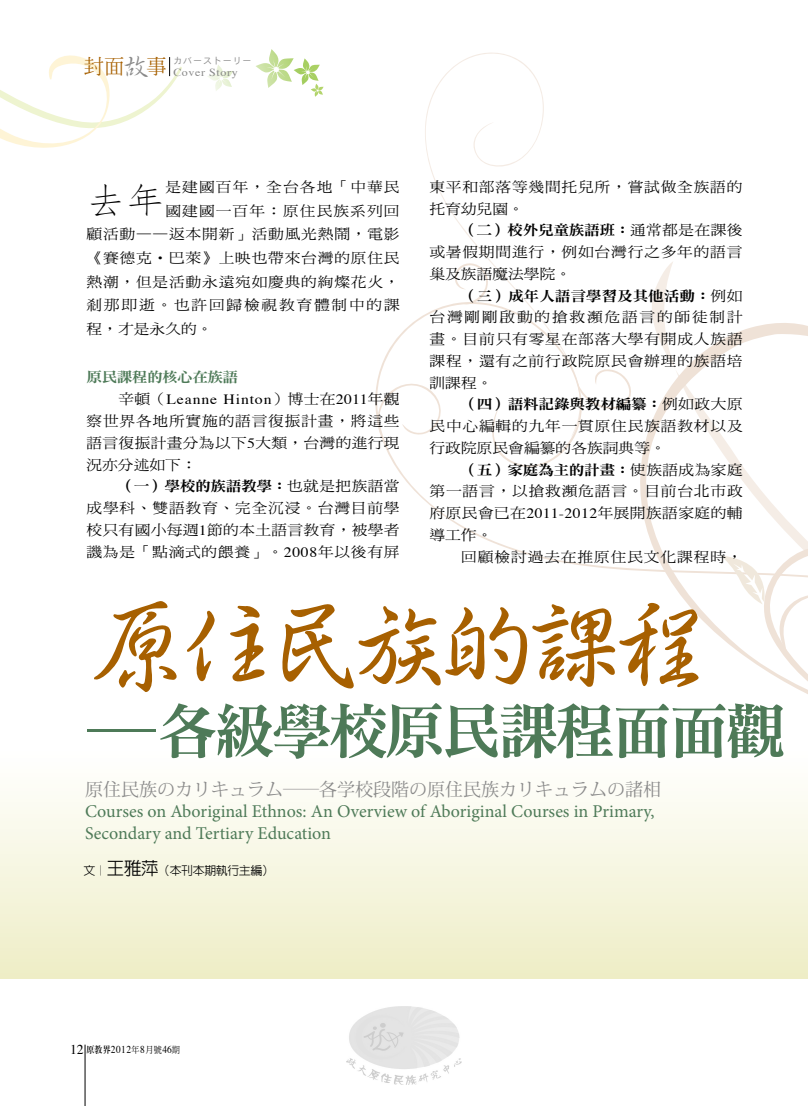
<style>
.page{position:relative;width:808px;height:1106px;background:#fff}
.page>*{position:absolute;margin:0;border:0;box-sizing:border-box;transform-origin:0 0}
.t1{font:500 102.15px "AR Xing Shu B5";letter-spacing:-.15em;color:#a76000}
.t2{font:60px "DF Ming Std W9";letter-spacing:-.065em;color:#4e7a58}
.t3{font:300 35.55px "AR Fang Song B5 HK";color:#000;scale:1.11 1}
.t4{font:18px/21.3px "Minion Pro";color:#4e7a58}
.t5{font:14.1px "DF Ming Std W5";letter-spacing:.05em;color:#000;scale:1.11 1}
.t6{font:14.1px "DF Ming Std W9";letter-spacing:-.02em;color:#000;scale:1.11 1}
.t7{font:14.1px "DF Ming Std W5";letter-spacing:.02em;color:#000;scale:1.11 1}
.t8{font:14.1px "DF Ming Std W5";letter-spacing:.11em;color:#000;scale:1.11 1}
.t9{font:14.1px "Times";letter-spacing:.055em;color:#000;scale:1.11 1}
.t10{font:14.1px "DF Ming Std W5";color:#000;scale:1.11 1}
.t11{font:14.1px "DF Ming Std W5";letter-spacing:.025em;color:#000;scale:1.11 1}
.t12{font:14.1px "DF Ming Std W9";letter-spacing:-.04em;color:#4e7a58;scale:1.11 1}
.t13{font:500 12px "AR Hei B5";letter-spacing:-.04em;color:#000}
.t14{font:10.8px "Times";letter-spacing:.05em;color:#898989;scale:1.11 1}
.t15{font:10.5px "Times";letter-spacing:.05em;color:#000;scale:.9 1}
.t16{font:9px "Heisei Kaku Go Std W3";letter-spacing:.1em;color:#898989}
.s1{font-family:"AR Xing Shu B5";font-weight:500;font-size:27.75px}
.s2{font-family:"DF Ming Std W5"}
.s3{font-family:"Times"}
.s4{font-family:"Koz Min Pro";color:#898989}
.s5{font-size:18px}
.s6{font-size:13.5px}
.s7{font-family:"AR Ming B5";font-weight:800;font-size:9px}
.s8{font-family:"DF Ming Std W5";font-size:9px}
</style>
<div class="page">
<svg style="left:256px;top:49px;width:68px;height:48px"></svg>
<svg style="left:208px;top:65px;width:25px;height:26px"></svg>
<hr style="left:85px;top:1044px;width:1px;height:62px;background:#000">
<svg style="left:0;top:55px;width:182px;height:93px"></svg>
<div style="left:0;top:746px;width:808px;height:232px;background:linear-gradient(to bottom,#fff,#eeedc6)"></div>
<svg style="left:425px;top:52px;width:119px;height:246px"></svg>
<svg style="left:637px;top:262px;width:171px;height:514px"></svg>
<svg style="left:571px;top:677px;width:237px;height:89px"></svg>
<svg style="left:377px;top:298px;width:431px;height:379px"></svg>
<svg style="left:375px;top:380px;width:70px;height:60px"></svg>
<svg style="left:454px;top:261px;width:37px;height:43px"></svg>
<svg style="left:577px;top:368px;width:57px;height:42px"></svg>
<svg style="left:719px;top:532px;width:89px;height:184px"></svg>
<svg style="left:94px;top:601px;width:83px;height:91px"></svg>
<svg style="left:188px;top:605px;width:77px;height:77px"></svg>
<svg style="left:283px;top:601px;width:416px;height:89px"></svg>
<img style="left:347px;top:1006px;width:114px;height:78px">
<p class="t14" style="left:84px;top:66px;width:140px"><sup>封面</sup><span class="s1">故</span><sup>事</sup> Cover Story</p>
<p class="t16" style="left:173px;top:55px;width:80px">カバーストーリー</p>
<p class="t3" style="left:87px;top:182px;width:73px">去年</p>
<p class="t5" style="left:165px;top:179px;width:213px">是建國百年，全台各地「中華民</p>
<p class="t5" style="left:165px;top:203px;width:213px">國建國一百年：原住民族系列回</p>
<p class="t5" style="left:86px;top:226px;width:284px">顧活動——返本開新」活動風光熱鬧，電影</p>
<p class="t5" style="left:86px;top:250px;width:284px">《賽德克‧巴萊》上映也帶來台灣的原住民</p>
<p class="t5" style="left:86px;top:274px;width:284px">熱潮，但是活動永遠宛如慶典的絢燦花火，</p>
<p class="t8" style="left:86px;top:298px;width:284px">剎那即逝。也許回歸檢視教育體制中的課</p>
<p class="t5" style="left:87px;top:321px;width:115px">程，才是永久的。</p>
<p class="t12" style="left:87px;top:369px;width:138px">原民課程的核心在族語</p>
<p class="t9" style="left:118px;top:391px;width:255px"><span class="s2">辛頓（</span>Leanne Hinton<span class="s2">）博士在</span>2011<span class="s2">年觀</span></p>
<p class="t5" style="left:87px;top:413px;width:284px">察世界各地所實施的語言復振計畫，將這些</p>
<p class="t7" style="left:87px;top:435px;width:284px">語言復振計畫分為以下<span class="s3">5</span>大類，台灣的進行現</p>
<p class="t5" style="left:86px;top:457px;width:101px">況亦分述如下：</p>
<p class="t6" style="left:118px;top:478px;width:255px">（一）學校的族語教學：<span class="s2">也就是把族語當</span></p>
<p class="t5" style="left:86px;top:500px;width:284px">成學科、雙語教育、完全沉浸。台灣目前學</p>
<p class="t7" style="left:86px;top:522px;width:284px">校只有國小每週<span class="s3">1</span>節的本土語言教育，被學者</p>
<p class="t5" style="left:86px;top:544px;width:284px">譏為是「點滴式的餵養」。<span class="s3">2008</span>年以後有屏</p>
<p class="t5" style="left:429px;top:179px;width:284px">東平和部落等幾間托兒所，嘗試做全族語的</p>
<p class="t5" style="left:429px;top:201px;width:87px">托育幼兒園。</p>
<p class="t6" style="left:461px;top:223px;width:255px">（二）校外兒童族語班：<span class="s2">通常都是在課後</span></p>
<p class="t5" style="left:429px;top:244px;width:284px">或暑假期間進行，例如台灣行之多年的語言</p>
<p class="t10" style="left:429px;top:266px;width:129px">巢及族語魔法學院。</p>
<p class="t6" style="left:461px;top:288px;width:255px">（三）成年人語言學習及其他活動：<span class="s2">例如</span></p>
<p class="t8" style="left:429px;top:310px;width:284px">台灣剛剛啟動的搶救瀕危語言的師徒制計</p>
<p class="t5" style="left:430px;top:331px;width:284px">畫。目前只有零星在部落大學有開成人族語</p>
<p class="t5" style="left:430px;top:353px;width:284px">課程，還有之前行政院原民會辦理的族語培</p>
<p class="t5" style="left:429px;top:375px;width:58px">訓課程。</p>
<p class="t6" style="left:461px;top:397px;width:255px">（四）語料記錄與教材編纂：<span class="s2">例如政大原</span></p>
<p class="t5" style="left:429px;top:418px;width:284px">民中心編輯的九年一貫原住民族語教材以及</p>
<p class="t10" style="left:429px;top:440px;width:214px">行政院原民會編纂的各族詞典等。</p>
<p class="t6" style="left:461px;top:462px;width:255px">（五）家庭為主的計畫：<span class="s2">使族語成為家庭</span></p>
<p class="t5" style="left:430px;top:484px;width:284px">第一語言，以搶救瀕危語言。目前台北市政</p>
<p class="t11" style="left:430px;top:505px;width:283px">府原民會已在<span class="s3">2011-2012</span>年展開族語家庭的輔</p>
<p class="t5" style="left:429px;top:527px;width:58px">導工作。</p>
<p class="t5" style="left:461px;top:549px;width:255px">回顧檢討過去在推原住民文化課程時，</p>
<p class="t1" style="left:89px;top:594px;width:625px">原住民族的課程</p>
<p class="t2" style="left:85px;top:698px;width:702px"><span class="s2">——</span>各級學校原民課程面面觀</p>
<p class="t4" style="left:85px;top:780px;width:577px"><span class="s4">原住民族のカリキュラム――各学校段階の原住民族カリキュラムの諸相<br></span>Courses on Aboriginal Ethnos: An Overview of Aboriginal Courses in Primary,<br>Secondary and Tertiary Education</p>
<p class="t13" style="left:83px;top:864px;width:192px">文︱<span class="s5">王雅萍</span>（本刊本期執行主編）</p>
<p class="t15" style="left:70px;top:1042px;width:124px"><span class="s6">12</span> <span class="s7">原教界</span>2012<span class="s8">年</span>8<span class="s8">月號</span>46<span class="s8">期</span></p>
</div>
